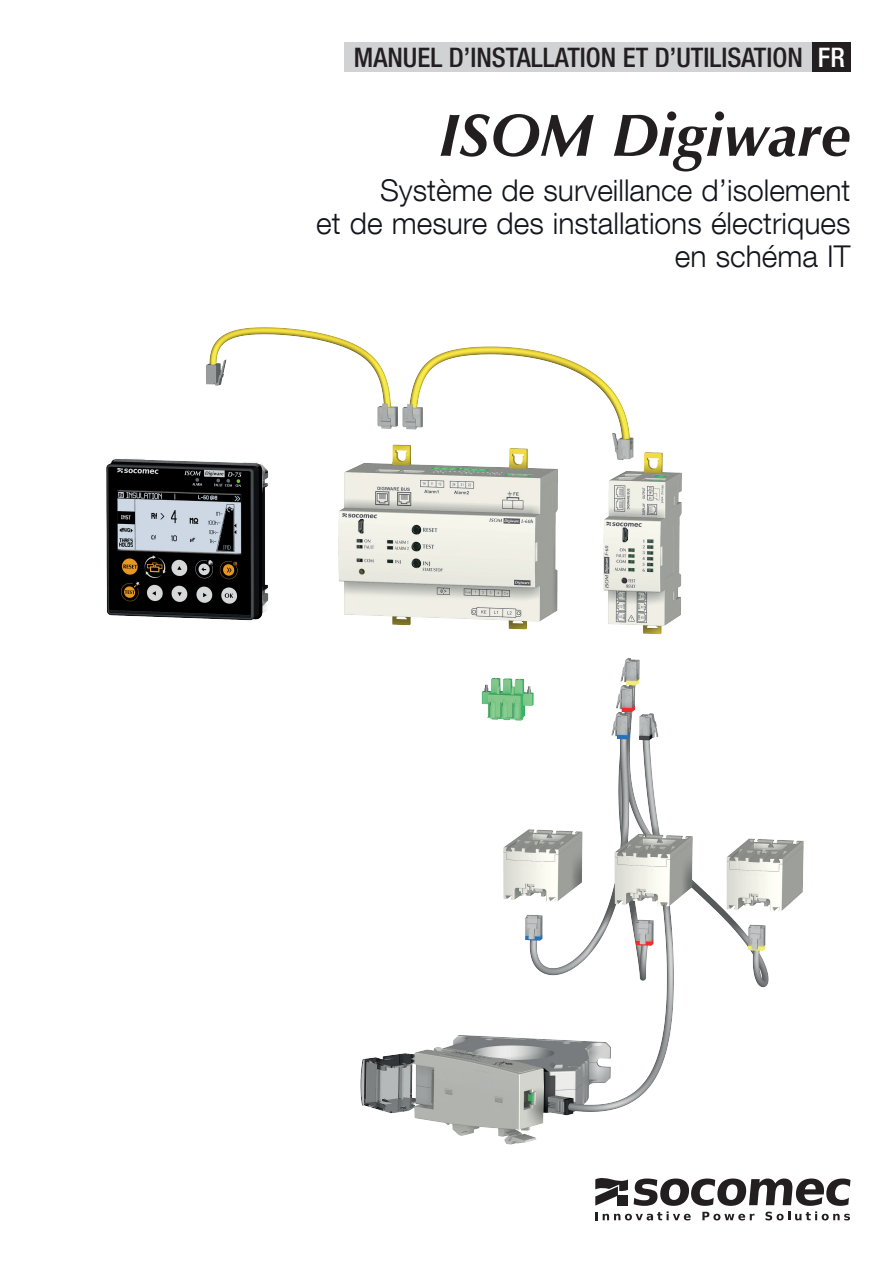
<style>
.page{position:relative;width:893px;height:1263px;background:#fff}
.page>*{position:absolute;margin:0;border:0;box-sizing:border-box;transform-origin:0 0}
.t1{font:italic 700 60px "Optima LT Std";color:#231f20}
.t2{font:300 30px/33px "Helvetica Neue LT Com";color:#12151b;text-align:right}
.t3{font:500 condensed 27px "Helvetica Neue LT Com";color:#231f20}
.s1{color:#fff}
</style>
<div class="page">
<img style="left:106px;top:327px;width:697px;height:818px">
<svg style="left:595px;top:1178px;width:255px;height:42px"></svg>
<div style="left:618px;top:1195px;width:10px;height:10px;background:#231f20"></div>
<div style="left:345px;top:43px;width:467px;height:29px;background:#d1d2d4"></div>
<div style="left:812px;top:43px;width:38px;height:29px;background:#231f20"></div>
<p class="t3" style="left:354px;top:41px;width:492px">MANUEL D’INSTALLATION ET D’UTILISATION <span class="s1">FR</span></p>
<h1 class="t1" style="left:439px;top:100px;width:413px">ISOM Digiware</h1>
<p class="t2" style="left:316px;top:173px;width:536px">Système de surveillance d’isolement<br>et de mesure des installations électriques en schéma IT</p>
</div>
